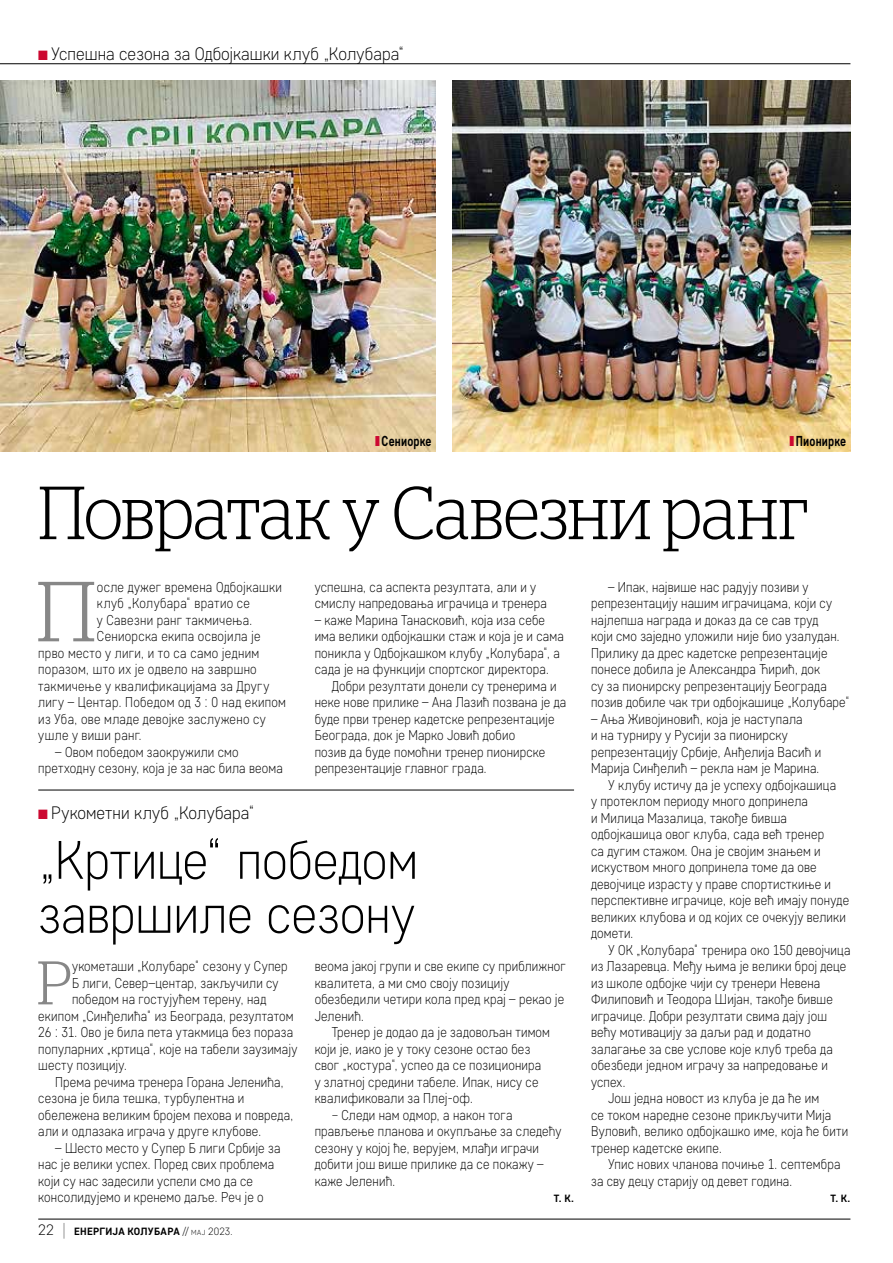
<style>
.page{position:relative;width:893px;height:1263px;background:#fff}
.page>*{position:absolute;margin:0;border:0;box-sizing:border-box;transform-origin:0 0}
.t1{font:300 84.9px "Stag LC";color:#878787}
.t2{font:300 75px "Stag LC";letter-spacing:-.005em;color:#000;scale:.9 1}
.t3{font:300 61.35px "Stag LC";color:#878787}
.t4{font:300 54px/54px "Core Sans D25";letter-spacing:-.005em;color:#000;scale:.95 1}
.t5{font:300 18px "Core Sans D25";color:#000;scale:.95 1}
.t6{font:700 14.4px "Core Sans D55";letter-spacing:.015em;color:#000;scale:.8 1}
.t7{font:300 14.25px/16.5px "Core Sans D25";letter-spacing:.015em;color:#000;scale:.9 1}
.t8{font:700 10.5px "Core Sans D55";letter-spacing:.02em;color:#000}
.s1{color:#cc0931}
.s2{font-family:"Core Sans D25";font-weight:300;font-size:15px}
.s3{font-family:"Core Sans D15";font-weight:100;font-size:18px}
.s4{font-family:"Core Sans D25";font-weight:300}
.s5{font-family:"Core Sans D25";font-weight:300;font-size:7.35px}
</style>
<div class="page">
<hr style="left:38px;top:1219px;width:812px;height:1px;background:#000">
<hr style="left:0;top:63px;width:850px;height:1px;background:#000">
<hr style="left:38px;top:790px;width:536px;height:1px;background:#000">
<img style="left:0;top:80px;width:436px;height:371px">
<img style="left:453px;top:80px;width:397px;height:371px">
<p class="t5" style="left:38px;top:43px;width:387px"><span class="s1">■</span> Успешна сезона за Одбојкашки клуб „Колубара“</p>
<p class="t6" style="left:375px;top:431px;width:72px"><span class="s1">❚</span>Сениорке</p>
<p class="t6" style="left:789px;top:431px;width:72px"><span class="s1">❚</span>Пионирке</p>
<h2 class="t2" style="left:38px;top:458px;width:857px">Повратак у Савезни ранг</h2>
<h1 class="t1" style="left:36px;top:550px;width:61px">П</h1>
<p class="t7" style="left:97px;top:578px;width:207px">осле дужег времена Одбојкашки</p>
<p class="t7" style="left:97px;top:595px;width:172px">клуб „Колубара“ вратио се</p>
<p class="t7" style="left:97px;top:611px;width:174px">у Савезни ранг такмичења.</p>
<p class="t7" style="left:97px;top:628px;width:183px">Сениорска екипа освојила је</p>
<p class="t7" style="left:38px;top:644px;width:247px">прво место у лиги, и то са само једним</p>
<p class="t7" style="left:38px;top:661px;width:244px">поразом, што их је одвело на завршно</p>
<p class="t7" style="left:38px;top:677px;width:258px">такмичење у квалификацијама за Другу</p>
<p class="t7" style="left:38px;top:694px;width:277px">лигу – Центар. Победом од 3 : 0 над екипом</p>
<p class="t7" style="left:38px;top:710px;width:254px">из Уба, ове младе девојке заслужено су</p>
<p class="t7" style="left:38px;top:727px;width:117px">ушле у виши ранг.</p>
<p class="t7" style="left:38px;top:743px;width:273px;text-indent:17px">– Овом победом заокружили смо претходну сезону, која је за нас била веома</p>
<p class="t5" style="left:38px;top:802px;width:229px"><span class="s1">■</span> Рукометни клуб „Колубара“</p>
<p class="t7" style="left:315px;top:578px;width:260px">успешна, са аспекта резултата, али и у смислу напредовања играчица и тренера</p>
<p class="t7" style="left:315px;top:611px;width:278px">– каже Марина Танасковић, која иза себе има велики одбојкашки стаж и која је и сама поникла у Одбојкашком клубу „Колубара“, а сада је на функцији спортског директора.</p>
<p class="t7" style="left:315px;top:677px;width:281px;text-indent:17px">Добри резултати донели су тренерима и неке нове прилике – Ана Лазић позвана је да буде први тренер кадетске репрезентације Београда, док је Марко Јовић добио<br>позив да буде помоћни тренер пионирске репрезентације главног града.</p>
<h3 class="t4" style="left:38px;top:831px;width:401px">„Кртице“ победом завршиле сезону</h3>
<h3 class="t3" style="left:37px;top:938px;width:37px">Р</h3>
<p class="t7" style="left:72px;top:958px;width:241px">укометаши „Колубаре“ сезону у Супер</p>
<p class="t7" style="left:72px;top:974px;width:231px">Б лиги, Север–центар, закључили су</p>
<p class="t7" style="left:72px;top:991px;width:217px">победом на гостујућем терену, над</p>
<p class="t7" style="left:38px;top:1007px;width:285px">екипом „Синђелића“ из Београда, резултатом</p>
<p class="t7" style="left:38px;top:1024px;width:285px">26 : 31. Ово је била пета утакмица без пораза</p>
<p class="t7" style="left:38px;top:1040px;width:289px">популарних „кртица“, које на табели заузимају</p>
<p class="t7" style="left:38px;top:1057px;width:100px">шесту позицију.</p>
<p class="t7" style="left:55px;top:1073px;width:256px">Према речима тренера Горана Јеленића,</p>
<p class="t7" style="left:38px;top:1090px;width:231px">сезона је била тешка, турбулентна и</p>
<p class="t7" style="left:38px;top:1106px;width:285px">обележена великим бројем пехова и повреда,</p>
<p class="t7" style="left:38px;top:1123px;width:249px">али и одлазака играча у друге клубове.</p>
<p class="t7" style="left:38px;top:1139px;width:271px;text-indent:17px">– Шесто место у Супер Б лиги Србије за нас је велики успех. Поред свих проблема који су нас задесили успели смо да се консолидујемо и кренемо даље. Реч је о</p>
<p class="t8" style="left:38px;top:1225px;width:196px"><span class="s2">22</span> <span class="s3">|</span> ЕНЕРГИЈА КОЛУБАРА <span class="s4">//</span> <span class="s5">мај</span> <span class="s4">2023.</span></p>
<p class="t7" style="left:315px;top:958px;width:281px">веома јакој групи и све екипе су приближног квалитета, а ми смо своју позицију обезбедили четири кола пред крај – рекао је<br>Јеленић.</p>
<p class="t7" style="left:332px;top:1024px;width:244px">Тренер је додао да је задовољан тимом</p>
<p class="t7" style="left:315px;top:1040px;width:241px">који је, иако је у току сезоне остао без</p>
<p class="t7" style="left:315px;top:1057px;width:253px">свог „костура“, успео да се позиционира</p>
<p class="t7" style="left:315px;top:1073px;width:250px">у златној средини табеле. Ипак, нису се</p>
<p class="t7" style="left:315px;top:1090px;width:178px">квалификовали за Плеј-оф.</p>
<p class="t7" style="left:332px;top:1106px;width:202px">− Следи нам одмор, а након тога</p>
<p class="t7" style="left:315px;top:1123px;width:276px">прављење планова и окупљање за следећу</p>
<p class="t7" style="left:315px;top:1139px;width:251px">сезону у којој ће, верујем, млађи играчи</p>
<p class="t7" style="left:315px;top:1156px;width:256px">добити још више прилике да се покажу –</p>
<p class="t7" style="left:315px;top:1172px;width:91px">каже Јеленић.</p>
<p class="t8" style="left:554px;top:1192px;width:22px">Т. К.</p>
<p class="t7" style="left:591px;top:578px;width:289px;text-indent:17px">– Ипак, највише нас радују позиви у репрезентацију нашим играчицама, који су најлепша награда и доказ да се сав труд<br>који смо заједно уложили није био узалудан.<br>Прилику да дрес кадетске репрезентације понесе добила је Александра Ћирић, док<br>су за пионирску репрезентацију Београда позив добиле чак три одбојкашице „Колубаре“</p>
<p class="t7" style="left:591px;top:710px;width:237px">– Ања Живојиновић, која је наступала</p>
<p class="t7" style="left:591px;top:727px;width:220px">и на турниру у Русији за пионирску</p>
<p class="t7" style="left:591px;top:743px;width:257px">репрезентацију Србије, Анђелија Васић и</p>
<p class="t7" style="left:591px;top:760px;width:255px">Марија Синђелић – рекла нам је Марина.</p>
<p class="t7" style="left:608px;top:776px;width:255px">У клубу истичу да је успеху одбојкашица</p>
<p class="t7" style="left:591px;top:793px;width:242px">у протеклом периоду много допринела</p>
<p class="t7" style="left:591px;top:809px;width:219px">и Милица Мазалица, такође бивша</p>
<p class="t7" style="left:591px;top:826px;width:260px">одбојкашица овог клуба, сада већ тренер</p>
<p class="t7" style="left:591px;top:842px;width:256px">са дугим стажом. Она је својим знањем и</p>
<p class="t7" style="left:591px;top:859px;width:252px">искуством много допринела томе да ове</p>
<p class="t7" style="left:591px;top:875px;width:268px">девојчице израсту у праве спортисткиње и</p>
<p class="t7" style="left:591px;top:892px;width:288px">перспективне играчице, које већ имају понуде</p>
<p class="t7" style="left:591px;top:908px;width:285px">великих клубова и од којих се очекују велики</p>
<p class="t7" style="left:591px;top:925px;width:49px">домети.</p>
<p class="t7" style="left:608px;top:941px;width:271px">У ОК „Колубара“ тренира око 150 девојчица</p>
<p class="t7" style="left:591px;top:958px;width:285px">из Лазаревца. Међу њима је велики број деце</p>
<p class="t7" style="left:591px;top:974px;width:256px">из школе одбојке чији су тренери Невена</p>
<p class="t7" style="left:591px;top:991px;width:270px">Филиповић и Теодора Шијан, такође бивше</p>
<p class="t7" style="left:591px;top:1007px;width:264px">играчице. Добри резултати свима дају још</p>
<p class="t7" style="left:591px;top:1024px;width:246px">већу мотивацију за даљи рад и додатно</p>
<p class="t7" style="left:591px;top:1040px;width:270px">залагање за све услове које клуб треба да</p>
<p class="t7" style="left:591px;top:1057px;width:264px">обезбеди једном играчу за напредовање и</p>
<p class="t7" style="left:591px;top:1073px;width:40px">успех.</p>
<p class="t7" style="left:608px;top:1090px;width:236px">Још једна новост из клуба је да ће им</p>
<p class="t7" style="left:591px;top:1106px;width:268px">се током наредне сезоне прикључити Мија</p>
<p class="t7" style="left:591px;top:1123px;width:287px">Вуловић, велико одбојкашко име, која ће бити</p>
<p class="t7" style="left:591px;top:1139px;width:147px">тренер кадетске екипе.</p>
<p class="t7" style="left:608px;top:1156px;width:260px">Упис нових чланова почиње 1. септембра</p>
<p class="t7" style="left:591px;top:1172px;width:225px">за сву децу старију од девет година.</p>
<p class="t8" style="left:830px;top:1192px;width:22px">Т. К.</p>
</div>
